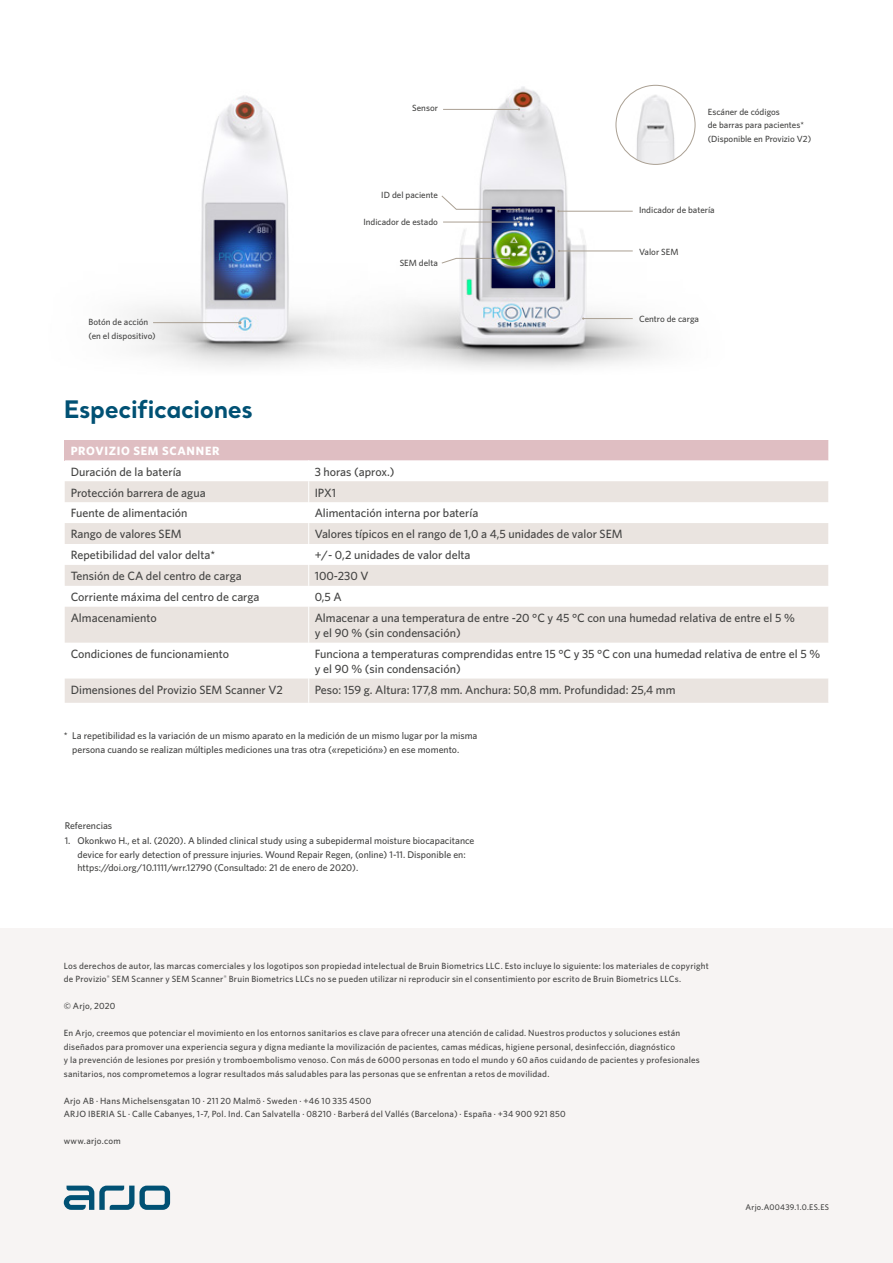
<style>
.page{position:relative;width:893px;height:1263px;background:#fff}
.page>*{position:absolute;margin:0;border:0;box-sizing:border-box;transform-origin:0 0}
.Sub-heading__back_pa{font:700 24px "Santral";letter-spacing:-.015em;color:#015174}
.Table_Body_Copy{font:500 12px/15px "Whitney";color:#434342}
.Heading_table_Withne{font:700 12px "Whitney";letter-spacing:.055em;color:#fff}
.References{font:500 9.75px/13.5px "Whitney";color:#434342}
.Information_text_Whi{font:500 9px/13.5px "Whitney HTF";letter-spacing:.025em;color:#434342}
.Body_copy_Whitney_Me{font:500 9px/13.5px "Whitney";color:#434342}
.Information_text_Whi-2{font:500 8.25px "Whitney";letter-spacing:.035em;color:#434342}
</style>
<div class="page">
<img style="left:449px;top:84px;width:247px;height:285px">
<img style="left:492px;top:207px;width:63px;height:81px">
<div style="left:0;top:929px;width:893px;height:334px;background:#f7f4f3"></div>
<svg style="left:616px;top:85px;width:79px;height:79px"></svg>
<div style="left:616px;top:85px;width:79px;height:80px;border:1px solid #aaa093;border-radius:50%"></div>
<svg style="left:64px;top:1185px;width:106px;height:25px"></svg>
<img style="left:132px;top:95px;width:317px;height:272px">
<div style="left:65px;top:440px;width:764px;height:20px;background:#dfbec2"></div>
<svg style="left:65px;top:460px;width:763px;height:1px"></svg>
<svg style="left:65px;top:481px;width:763px;height:222px;fill:#eae4e0"></svg>
<svg style="left:308px;top:460px;width:1px;height:147px"></svg>
<svg style="left:828px;top:440px;width:1px;height:21px"></svg>
<hr style="left:308px;top:607px;width:1px;height:36px;background:#fff">
<hr style="left:308px;top:643px;width:1px;height:35px;background:#fff">
<svg style="left:308px;top:678px;width:1px;height:25px"></svg>
<hr style="left:153px;top:322px;width:87px;height:1px;background:#aaa093">
<hr style="left:443px;top:109px;width:76px;height:1px;background:#aaa093">
<svg style="left:441px;top:195px;width:79px;height:15px"></svg>
<svg style="left:441px;top:257px;width:69px;height:7px"></svg>
<hr style="left:443px;top:222px;width:76px;height:1px;background:#aaa093">
<hr style="left:558px;top:211px;width:75px;height:1px;background:#aaa093">
<hr style="left:559px;top:251px;width:74px;height:1px;background:#aaa093">
<hr style="left:583px;top:318px;width:50px;height:1px;background:#aaa093">
<p class="Body_copy_Whitney_Me" style="left:88px;top:315px;width:69px">Botón de acción (en el dispositivo)</p>
<p class="Body_copy_Whitney_Me" style="left:412px;top:101px;width:27px">Sensor</p>
<p class="Body_copy_Whitney_Me" style="left:381px;top:188px;width:58px">ID del paciente</p>
<p class="Body_copy_Whitney_Me" style="left:363px;top:215px;width:76px">Indicador de estado</p>
<p class="Body_copy_Whitney_Me" style="left:400px;top:256px;width:40px">SEM delta</p>
<p class="Body_copy_Whitney_Me" style="left:708px;top:105px;width:98px">Escáner de códigos<br>de barras para pacientes*</p>
<p class="Body_copy_Whitney_Me" style="left:708px;top:132px;width:105px">(Disponible en Provizio V2)</p>
<p class="Body_copy_Whitney_Me" style="left:639px;top:203px;width:77px">Indicador de batería</p>
<p class="Body_copy_Whitney_Me" style="left:639px;top:245px;width:41px">Valor SEM</p>
<p class="Body_copy_Whitney_Me" style="left:639px;top:311px;width:61px">Centro de carga</p>
<p class="Sub-heading__back_pa" style="left:64px;top:392px;width:191px">Especificaciones</p>
<p class="Heading_table_Withne" style="left:71px;top:443px;width:150px">PROVIZIO SEM SCANNER</p>
<p class="Table_Body_Copy" style="left:71px;top:464px;width:112px">Duración de la batería</p>
<p class="Table_Body_Copy" style="left:315px;top:464px;width:81px">3 horas (aprox.)</p>
<p class="Table_Body_Copy" style="left:71px;top:485px;width:136px">Protección barrera de agua</p>
<p class="Table_Body_Copy" style="left:315px;top:485px;width:23px">IPX1</p>
<p class="Table_Body_Copy" style="left:71px;top:506px;width:118px">Fuente de alimentación</p>
<p class="Table_Body_Copy" style="left:315px;top:506px;width:165px">Alimentación interna por batería</p>
<p class="Table_Body_Copy" style="left:71px;top:526px;width:112px">Rango de valores SEM</p>
<p class="Table_Body_Copy" style="left:315px;top:526px;width:309px">Valores típicos en el rango de 1,0 a 4,5 unidades de valor SEM</p>
<p class="Table_Body_Copy" style="left:71px;top:547px;width:146px">Repetibilidad del valor delta*</p>
<p class="Table_Body_Copy" style="left:315px;top:547px;width:157px">+/- 0,2 unidades de valor delta</p>
<p class="Table_Body_Copy" style="left:71px;top:568px;width:172px">Tensión de CA del centro de carga</p>
<p class="Table_Body_Copy" style="left:315px;top:568px;width:55px">100-230 V</p>
<p class="Table_Body_Copy" style="left:71px;top:589px;width:190px">Corriente máxima del centro de carga</p>
<p class="Table_Body_Copy" style="left:315px;top:589px;width:29px">0,5 A</p>
<p class="Table_Body_Copy" style="left:71px;top:610px;width:88px">Almacenamiento</p>
<p class="Table_Body_Copy" style="left:315px;top:610px;width:482px">Almacenar a una temperatura de entre -20 °C y 45 °C con una humedad relativa de entre el 5 % y el 90 % (sin condensación)</p>
<p class="Table_Body_Copy" style="left:71px;top:646px;width:160px">Condiciones de funcionamiento</p>
<p class="Table_Body_Copy" style="left:315px;top:646px;width:507px">Funciona a temperaturas comprendidas entre 15 °C y 35 °C con una humedad relativa de entre el 5 % y el 90 % (sin condensación)</p>
<p class="Table_Body_Copy" style="left:71px;top:682px;width:214px">Dimensiones del Provizio SEM Scanner V2</p>
<p class="Table_Body_Copy" style="left:315px;top:682px;width:362px">Peso: 159 g. Altura: 177,8 mm. Anchura: 50,8 mm. Profundidad: 25,4 mm</p>
<p class="References" style="left:72px;top:729px;width:407px;text-indent:-9px">* La repetibilidad es la variación de un mismo aparato en la medición de un mismo lugar por la misma persona cuando se realizan múltiples mediciones una tras otra («repetición») en ese momento.</p>
<p class="References" style="left:65px;top:818px;width:49px">Referencias</p>
<p class="References" style="left:77px;top:834px;width:398px;text-indent:-13px">1. Okonkwo H., et al. (2020). A blinded clinical study using a subepidermal moisture biocapacitance device for early detection of pressure injuries. Wound Repair Regen, (online) 1-11. Disponible en: https://doi.org/10.1111/wrr.12790 (Consultado: 21 de enero de 2020).</p>
<p class="Information_text_Whi" style="left:64px;top:958px;width:647px">Los derechos de autor, las marcas comerciales y los logotipos son propiedad intelectual de Bruin Biometrics LLC. Esto incluye lo siguiente: los materiales de copyright de Provizio<sup>®</sup> SEM Scanner y SEM Scanner<sup>®</sup> Bruin Biometrics LLCs no se pueden utilizar ni reproducir sin el consentimiento por escrito de Bruin Biometrics LLCs.</p>
<p class="Information_text_Whi" style="left:64px;top:999px;width:53px">© Arjo, 2020</p>
<p class="Information_text_Whi" style="left:64px;top:1026px;width:638px">En Arjo, creemos que potenciar el movimiento en los entornos sanitarios es clave para ofrecer una atención de calidad. Nuestros productos y soluciones están diseñados para promover una experiencia segura y digna mediante la movilización de pacientes, camas médicas, higiene personal, desinfección, diagnóstico<br>y la prevención de lesiones por presión y tromboembolismo venoso. Con más de 6000 personas en todo el mundo y 60 años cuidando de pacientes y profesionales sanitarios, nos comprometemos a lograr resultados más saludables para las personas que se enfrentan a retos de movilidad.</p>
<p class="Information_text_Whi" style="left:64px;top:1093px;width:309px">Arjo AB · Hans Michelsensgatan 10 · 211 20 Malmö · Sweden · +46 10 335 4500</p>
<p class="Information_text_Whi" style="left:64px;top:1107px;width:503px">ARJO IBERIA SL · Calle Cabanyes, 1-7, Pol. Ind. Can Salvatella · 08210 · Barberá del Vallés (Barcelona) · España · +34 900 921 850</p>
<p class="Information_text_Whi" style="left:64px;top:1134px;width:58px">www.arjo.com</p>
<p class="Information_text_Whi-2" style="left:746px;top:1201px;width:85px">Arjo.A00439.1.0.ES.ES</p>
</div>
